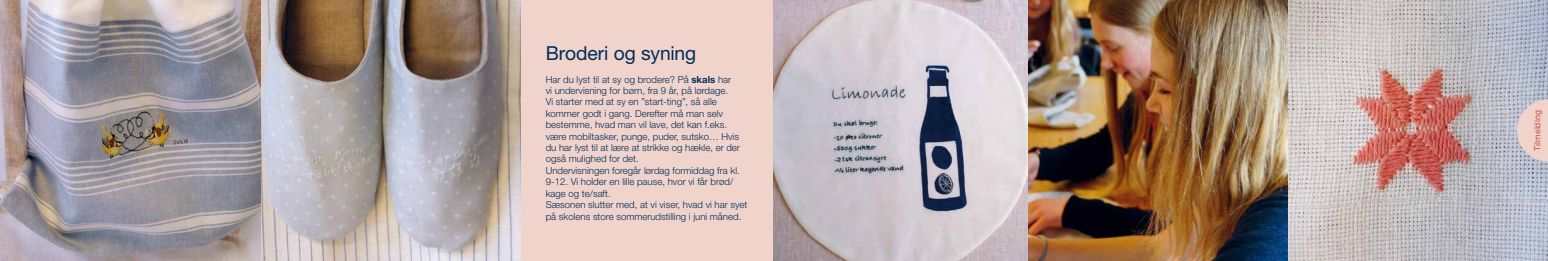
<style>
.page{position:relative;width:1548px;height:261px;background:#fff}
.page>*{position:absolute;margin:0;border:0;box-sizing:border-box;transform-origin:0 0}
.t1{font:19.25px "Helvetica Neue";letter-spacing:-.005em;color:#002c5a}
.t2{font:300 9.62px/11.4px "Helvetica Neue";color:#002c5a}
.t3{font:8.75px "Helvetica Neue";letter-spacing:.005em;color:#c5534b}
.s1{font-weight:700}
</style>
<div class="page">
<div style="left:521px;top:0;width:253px;height:260px;background:#f0d3ca"></div>
<img style="left:774px;top:0;width:774px;height:260px">
<img style="left:0;top:0;width:521px;height:260px">
<svg style="left:1517px;top:99px;width:31px;height:62px;background:#e2cdc9"></svg>
<h1 class="t1" style="left:546px;top:41px;width:152px">Broderi og syning</h1>
<p class="t2" style="left:546px;top:73px;width:203px">Har du lyst til at sy og brodere? På <span class="s1">skals</span> har<br>vi undervisning for børn, fra 9 år, på lørdage.<br>Vi starter med at sy en ”start-ting”, så alle kommer godt i gang. Derefter må man selv bestemme, hvad man vil lave, det kan f.eks. være mobiltasker, punge, puder, sutsko… Hvis du har lyst til at lære at strikke og hækle, er der også mulighed for det.<br>Undervisningen foregår lørdag formiddag fra kl.<br>9-12. Vi holder en lille pause, hvor vi får brød/ kage og te/saft.<br>Sæsonen slutter med, at vi viser, hvad vi har syet på skolens store sommerudstilling i juni måned.</p>
<p class="t3" style="left:1532px;top:150px;width:42px;rotate:-90deg">Tilmelding</p>
</div>
